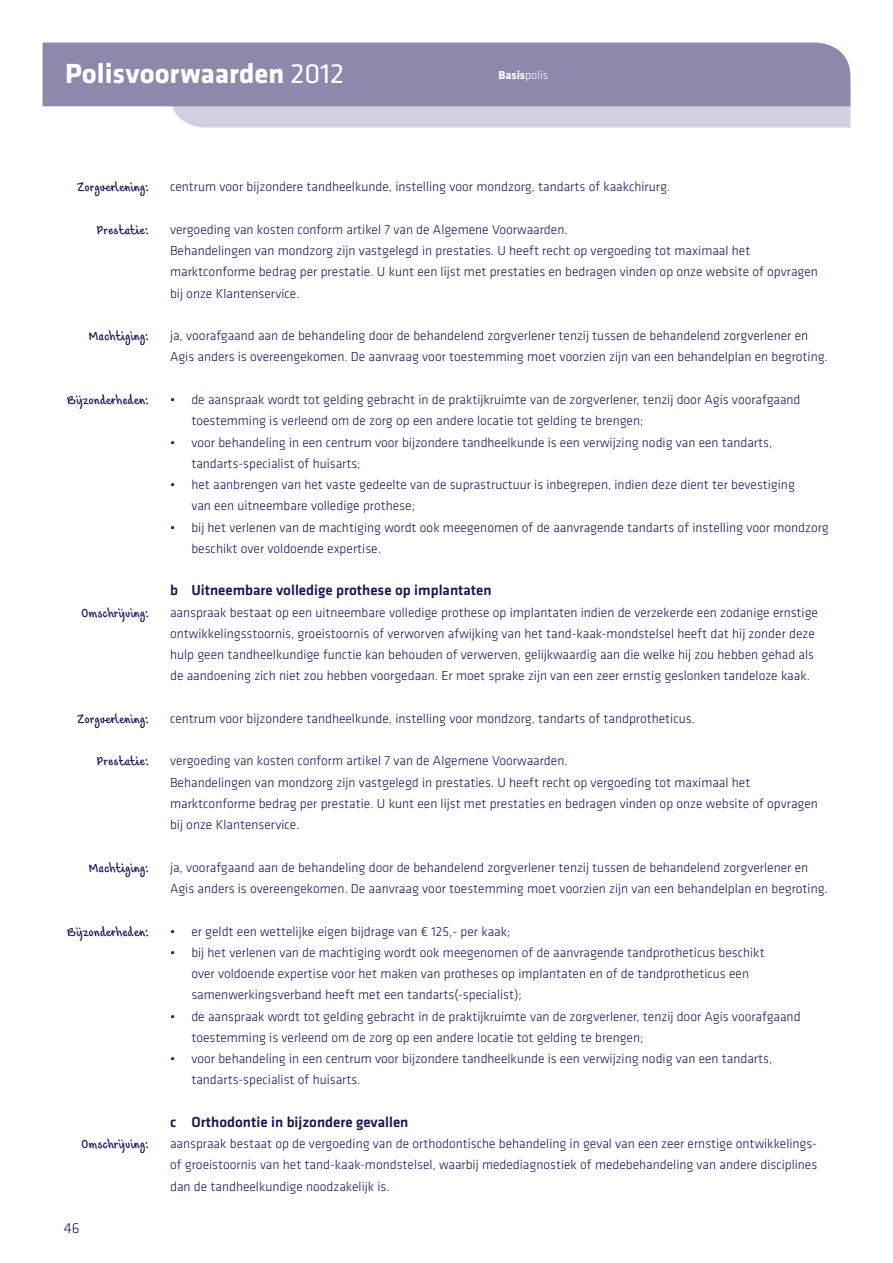
<style>
.page{position:relative;width:893px;height:1263px;background:#fff}
.page>*{position:absolute;margin:0;border:0;box-sizing:border-box;transform-origin:0 0}
.t1{font:700 28.8px "Agis Klavika";color:#fff}
.t2{font:500 15px "Agis Klavika";color:#1a125a}
.t3{font:300 15px "Agis Klavika";color:#1a125a}
.t4{font:300 13.5px/21.3px "Agis Klavika";color:#1a125a}
.t5{font:13.5px "Agis Script";color:#1a125a}
.t6{font:700 12px "Agis Klavika";color:#fff}
.s1{font-weight:400}
.s2{font-weight:300}
</style>
<div class="page">
<svg style="left:170px;top:106px;width:680px;height:22px;background:#d1d0de"></svg>
<div style="left:43px;top:43px;width:807px;height:63px;background:#8d89ac"></div>
<h1 class="t1" style="left:65px;top:52px;width:281px">Polisvoorwaarden <span class="s1">2012</span></h1>
<p class="t6" style="left:499px;top:66px;width:51px">Basis<span class="s2">polis</span></p>
<p class="t5" style="left:77px;top:178px;width:73px">Zorgverlening:</p>
<p class="t4" style="left:170px;top:176px;width:501px">centrum voor bijzondere tandheelkunde, instelling voor mondzorg, tandarts of kaakchirurg.</p>
<p class="t5" style="left:97px;top:220px;width:54px">Prestatie:</p>
<p class="t4" style="left:170px;top:219px;width:649px">vergoeding van kosten conform artikel 7 van de Algemene Voorwaarden.<br>Behandelingen van mondzorg zijn vastgelegd in prestaties. U heeft recht op vergoeding tot maximaal het marktconforme bedrag per prestatie. U kunt een lijst met prestaties en bedragen vinden op onze website of opvragen bij onze Klantenservice.</p>
<p class="t5" style="left:89px;top:327px;width:62px">Machtiging:</p>
<p class="t4" style="left:170px;top:325px;width:659px">ja, voorafgaand aan de behandeling door de behandelend zorgverlener tenzij tussen de behandelend zorgverlener en<br>Agis anders is overeengekomen. De aanvraag voor toestemming moet voorzien zijn van een behandelplan en begroting.</p>
<p class="t5" style="left:67px;top:391px;width:83px">Bijzonderheden:</p>
<p class="t4" style="left:191px;top:389px;width:611px;text-indent:-21px">• de aanspraak wordt tot gelding gebracht in de praktijkruimte van de zorgverlener, tenzij door Agis voorafgaand toestemming is verleend om de zorg op een andere locatie tot gelding te brengen;</p>
<p class="t4" style="left:191px;top:431px;width:582px;text-indent:-21px">• voor behandeling in een centrum voor bijzondere tandheelkunde is een verwijzing nodig van een tandarts, tandarts-specialist of huisarts;</p>
<p class="t4" style="left:191px;top:474px;width:605px;text-indent:-21px">• het aanbrengen van het vaste gedeelte van de suprastructuur is inbegrepen, indien deze dient ter bevestiging van een uitneembare volledige prothese;</p>
<p class="t4" style="left:191px;top:516px;width:639px;text-indent:-21px">• bij het verlenen van de machtiging wordt ook meegenomen of de aanvragende tandarts of instelling voor mondzorg beschikt over voldoende expertise.</p>
<p class="t2" style="left:170px;top:580px;width:323px">b Uitneembare volledige prothese op implantaten</p>
<p class="t5" style="left:81px;top:603px;width:69px">Omschrijving:</p>
<p class="t4" style="left:170px;top:601px;width:649px">aanspraak bestaat op een uitneembare volledige prothese op implantaten indien de verzekerde een zodanige ernstige ontwikkelingsstoornis, groeistoornis of verworven afwijking van het tand-kaak-mondstelsel heeft dat hij zonder deze hulp geen tandheelkundige functie kan behouden of verwerven, gelijkwaardig aan die welke hij zou hebben gehad als de aandoening zich niet zou hebben voorgedaan. Er moet sprake zijn van een zeer ernstig geslonken tandeloze kaak.</p>
<p class="t5" style="left:77px;top:709px;width:73px">Zorgverlening:</p>
<p class="t4" style="left:170px;top:708px;width:526px">centrum voor bijzondere tandheelkunde, instelling voor mondzorg, tandarts of tandprotheticus.</p>
<p class="t5" style="left:97px;top:752px;width:54px">Prestatie:</p>
<p class="t4" style="left:170px;top:750px;width:649px">vergoeding van kosten conform artikel 7 van de Algemene Voorwaarden.<br>Behandelingen van mondzorg zijn vastgelegd in prestaties. U heeft recht op vergoeding tot maximaal het marktconforme bedrag per prestatie. U kunt een lijst met prestaties en bedragen vinden op onze website of opvragen bij onze Klantenservice.</p>
<p class="t5" style="left:89px;top:858px;width:62px">Machtiging:</p>
<p class="t4" style="left:170px;top:856px;width:659px">ja, voorafgaand aan de behandeling door de behandelend zorgverlener tenzij tussen de behandelend zorgverlener en<br>Agis anders is overeengekomen. De aanvraag voor toestemming moet voorzien zijn van een behandelplan en begroting.</p>
<p class="t5" style="left:67px;top:922px;width:83px">Bijzonderheden:</p>
<p class="t4" style="left:170px;top:920px;width:342px">• er geldt een wettelijke eigen bijdrage van € 125,- per kaak;</p>
<p class="t4" style="left:191px;top:941px;width:575px;text-indent:-21px">• bij het verlenen van de machtiging wordt ook meegenomen of de aanvragende tandprotheticus beschikt over voldoende expertise voor het maken van protheses op implantaten en of de tandprotheticus een samenwerkingsverband heeft met een tandarts(-specialist);</p>
<p class="t4" style="left:191px;top:1005px;width:611px;text-indent:-21px">• de aanspraak wordt tot gelding gebracht in de praktijkruimte van de zorgverlener, tenzij door Agis voorafgaand toestemming is verleend om de zorg op een andere locatie tot gelding te brengen;</p>
<p class="t4" style="left:191px;top:1048px;width:582px;text-indent:-21px">• voor behandeling in een centrum voor bijzondere tandheelkunde is een verwijzing nodig van een tandarts, tandarts-specialist of huisarts.</p>
<p class="t2" style="left:170px;top:1112px;width:240px">c Orthodontie in bijzondere gevallen</p>
<p class="t5" style="left:81px;top:1135px;width:69px">Omschrijving:</p>
<p class="t4" style="left:170px;top:1133px;width:649px;text-align:justify">aanspraak bestaat op de vergoeding van de orthodontische behandeling in geval van een zeer ernstige ontwikkelings&shy;of groeistoornis van het tand-kaak-mondstelsel, waarbij medediagnostiek of medebehandeling van andere disciplines dan de tandheelkundige noodzakelijk is.</p>
<p class="t3" style="left:64px;top:1219px;width:17px">46</p>
</div>
